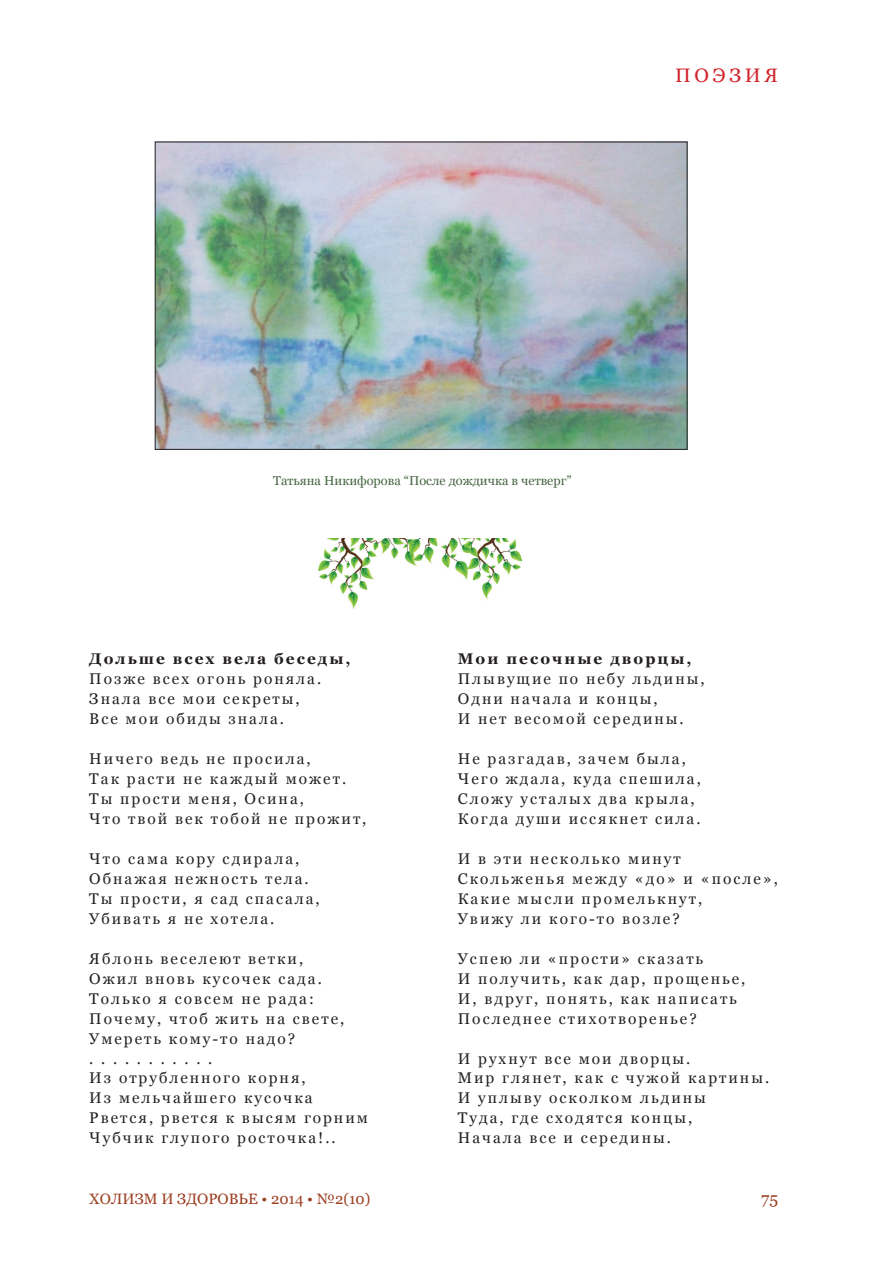
<style>
.page{position:relative;width:893px;height:1263px;background:#fff}
.page>*{position:absolute;margin:0;border:0;box-sizing:border-box;transform-origin:0 0}
._6_Kolontitul_verh{font:19.5px "Georgia";color:#d1232a}
.t1{font:16.5px "Georgia";color:#9b3f22}
._4_TEXT_POEZY_LEFT_N{font:15.45px "Georgia";letter-spacing:.13em;color:#231f20}
._4_TEXT_POEZY_LEFT_N-2{font:700 15.45px "Georgia";letter-spacing:.13em;color:#231f20}
._5_Kolontitul_niz{font:15px "Georgia";color:#9b3f22}
._4_Text_little_copy{font:12.75px "Georgia";color:#446340}
</style>
<div class="page">
<img style="left:157px;top:144px;width:528px;height:304px">
<div style="left:155px;top:142px;width:532px;height:308px;border:1px solid #231f20"></div>
<img style="left:319px;top:539px;width:202px;height:70px">
<p class="_6_Kolontitul_verh" style="left:675px;top:63px;width:72px">По эзия</p>
<p class="_4_Text_little_copy" style="left:273px;top:473px;width:300px">Татьяна Никифорова “После дождичка в четверг”</p>
<p class="_4_TEXT_POEZY_LEFT_N-2" style="left:89px;top:649px;width:263px">Дольше всех вела беседы,</p>
<p class="_4_TEXT_POEZY_LEFT_N" style="left:89px;top:670px;width:233px">Позже всех огонь роняла.</p>
<p class="_4_TEXT_POEZY_LEFT_N" style="left:89px;top:690px;width:212px">Знала все мои секреты,</p>
<p class="_4_TEXT_POEZY_LEFT_N" style="left:89px;top:710px;width:196px">Все мои обиды знала.</p>
<p class="_4_TEXT_POEZY_LEFT_N" style="left:89px;top:749px;width:223px">Ничего ведь не просила,</p>
<p class="_4_TEXT_POEZY_LEFT_N" style="left:89px;top:769px;width:258px">Так расти не каждый может.</p>
<p class="_4_TEXT_POEZY_LEFT_N" style="left:89px;top:789px;width:216px">Ты прости меня, Осина,</p>
<p class="_4_TEXT_POEZY_LEFT_N" style="left:89px;top:809px;width:279px">Что твой век тобой не прожит,</p>
<p class="_4_TEXT_POEZY_LEFT_N" style="left:89px;top:849px;width:212px">Что сама кору сдирала,</p>
<p class="_4_TEXT_POEZY_LEFT_N" style="left:89px;top:869px;width:221px">Обнажая нежность тела.</p>
<p class="_4_TEXT_POEZY_LEFT_N" style="left:89px;top:889px;width:232px">Ты прости, я сад спасала,</p>
<p class="_4_TEXT_POEZY_LEFT_N" style="left:89px;top:909px;width:187px">Убивать я не хотела.</p>
<p class="_4_TEXT_POEZY_LEFT_N" style="left:89px;top:949px;width:215px">Яблонь веселеют ветки,</p>
<p class="_4_TEXT_POEZY_LEFT_N" style="left:89px;top:969px;width:234px">Ожил вновь кусочек сада.</p>
<p class="_4_TEXT_POEZY_LEFT_N" style="left:89px;top:989px;width:226px">Только я совсем не рада:</p>
<p class="_4_TEXT_POEZY_LEFT_N" style="left:89px;top:1009px;width:256px">Почему, чтоб жить на свете,</p>
<p class="_4_TEXT_POEZY_LEFT_N" style="left:89px;top:1029px;width:207px">Умереть кому-то надо?</p>
<p class="_4_TEXT_POEZY_LEFT_N" style="left:89px;top:1049px;width:125px">. . . . . . . . . . .</p>
<p class="_4_TEXT_POEZY_LEFT_N" style="left:89px;top:1069px;width:218px">Из отрубленного корня,</p>
<p class="_4_TEXT_POEZY_LEFT_N" style="left:89px;top:1089px;width:225px">Из мельчайшего кусочка</p>
<p class="_4_TEXT_POEZY_LEFT_N" style="left:89px;top:1109px;width:280px">Рвется, рвется к высям горним</p>
<p class="_4_TEXT_POEZY_LEFT_N" style="left:89px;top:1128px;width:248px">Чубчик глупого росточка!..</p>
<p class="_4_TEXT_POEZY_LEFT_N-2" style="left:458px;top:649px;width:235px">Мои песочные дворцы,</p>
<p class="_4_TEXT_POEZY_LEFT_N" style="left:458px;top:670px;width:248px">Плывущие по небу льдины,</p>
<p class="_4_TEXT_POEZY_LEFT_N" style="left:458px;top:690px;width:201px">Одни начала и концы,</p>
<p class="_4_TEXT_POEZY_LEFT_N" style="left:458px;top:710px;width:227px">И нет весомой середины.</p>
<p class="_4_TEXT_POEZY_LEFT_N" style="left:458px;top:749px;width:229px">Не разгадав, зачем была,</p>
<p class="_4_TEXT_POEZY_LEFT_N" style="left:458px;top:769px;width:245px">Чего ждала, куда спешила,</p>
<p class="_4_TEXT_POEZY_LEFT_N" style="left:458px;top:789px;width:238px">Сложу усталых два крыла,</p>
<p class="_4_TEXT_POEZY_LEFT_N" style="left:458px;top:809px;width:244px">Когда души иссякнет сила.</p>
<p class="_4_TEXT_POEZY_LEFT_N" style="left:458px;top:849px;width:224px">И в эти несколько минут</p>
<p class="_4_TEXT_POEZY_LEFT_N" style="left:458px;top:869px;width:322px">Скольженья между «до» и «после»,</p>
<p class="_4_TEXT_POEZY_LEFT_N" style="left:458px;top:889px;width:246px">Какие мысли промелькнут,</p>
<p class="_4_TEXT_POEZY_LEFT_N" style="left:458px;top:909px;width:224px">Увижу ли кого-то возле?</p>
<p class="_4_TEXT_POEZY_LEFT_N" style="left:458px;top:949px;width:247px">Успею ли «прости» сказать</p>
<p class="_4_TEXT_POEZY_LEFT_N" style="left:458px;top:969px;width:289px">И получить, как дар, прощенье,</p>
<p class="_4_TEXT_POEZY_LEFT_N" style="left:458px;top:989px;width:281px">И, вдруг, понять, как написать</p>
<p class="_4_TEXT_POEZY_LEFT_N" style="left:458px;top:1009px;width:240px">Последнее стихотворенье?</p>
<p class="_4_TEXT_POEZY_LEFT_N" style="left:458px;top:1049px;width:234px">И рухнут все мои дворцы.</p>
<p class="_4_TEXT_POEZY_LEFT_N" style="left:458px;top:1069px;width:313px">Мир глянет, как с чужой картины.</p>
<p class="_4_TEXT_POEZY_LEFT_N" style="left:458px;top:1089px;width:250px">И уплыву осколком льдины</p>
<p class="_4_TEXT_POEZY_LEFT_N" style="left:458px;top:1109px;width:236px">Туда, где сходятся концы,</p>
<p class="_4_TEXT_POEZY_LEFT_N" style="left:458px;top:1128px;width:215px">Начала все и середины.</p>
<p class="_5_Kolontitul_niz" style="left:89px;top:1189px;width:282px">ХОЛИЗМ и ЗДОРОВЬЕ • 2014 • №2(10)</p>
<p class="t1" style="left:761px;top:1188px;width:18px">75</p>
</div>
